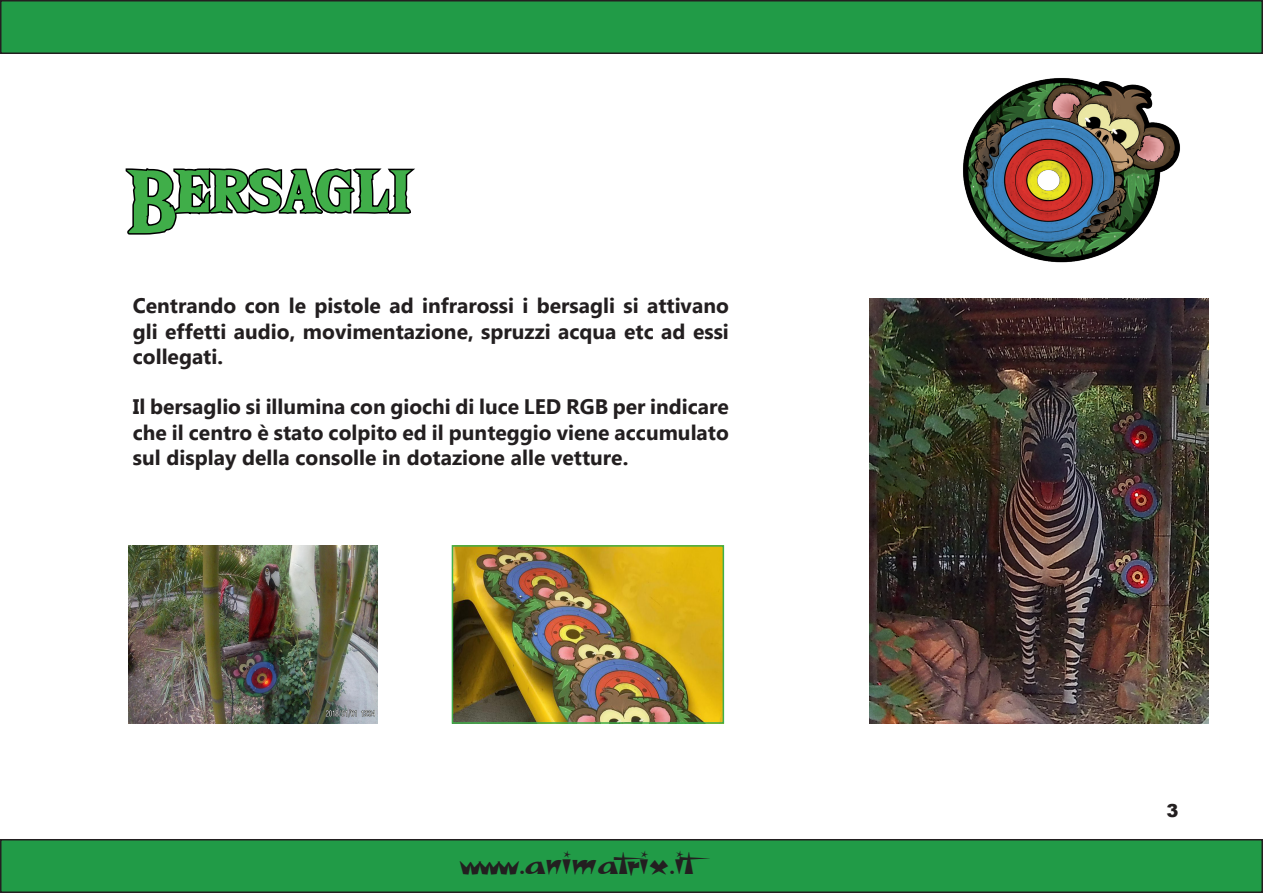
<style>
.page{position:relative;width:1263px;height:893px;background:#fff}
.page>*{position:absolute;margin:0;border:0;box-sizing:border-box;transform-origin:0 0}
.t1{font:90px "The Wild Breathof Zelda";color:#40ae49}
.t2{font:36px "Space Patrol";color:#231f20}
.t3{font:700 21px/25.2px "Lao UI";color:#231f20;text-align:justify}
.t4{font:900 18px "Arial";color:#231f20}
</style>
<div class="page">
<div style="left:1px;top:1px;width:1261px;height:52px;background:#219b47"></div>
<div style="left:0;top:0;width:1263px;height:54px;border:2px solid #231f20"></div>
<div style="left:1px;top:840px;width:1261px;height:52px;background:#219b47"></div>
<div style="left:0;top:839px;width:1263px;height:54px;border:2px solid #231f20"></div>
<svg style="left:125px;top:168px;width:290px;height:67px"></svg>
<img style="left:870px;top:298px;width:339px;height:426px">
<img style="left:963px;top:78px;width:217px;height:185px">
<img style="left:455px;top:548px;width:266px;height:173px">
<div style="left:452px;top:545px;width:272px;height:179px;border:2px solid #40ae49"></div>
<img style="left:129px;top:545px;width:249px;height:179px">
<p class="t1" style="left:129px;top:159px;width:286px">Bersagli</p>
<p class="t3" style="left:133px;top:293px;width:598px">Centrando con le pistole ad infrarossi i bersagli si attivano gli effetti audio, movimentazione, spruzzi acqua etc ad essi collegati.</p>
<p class="t3" style="left:133px;top:393px;width:598px">Il bersaglio si illumina con giochi di luce LED RGB per indicare che il centro è stato colpito ed il punteggio viene accumulato</p>
<p class="t3" style="left:133px;top:444px;width:497px">sul display della consolle in dotazione alle vetture.</p>
<h2 class="t2" style="left:459px;top:839px;width:256px">www.animatrix.it</h2>
<p class="t4" style="left:1166px;top:797px;width:14px">3</p>
</div>
